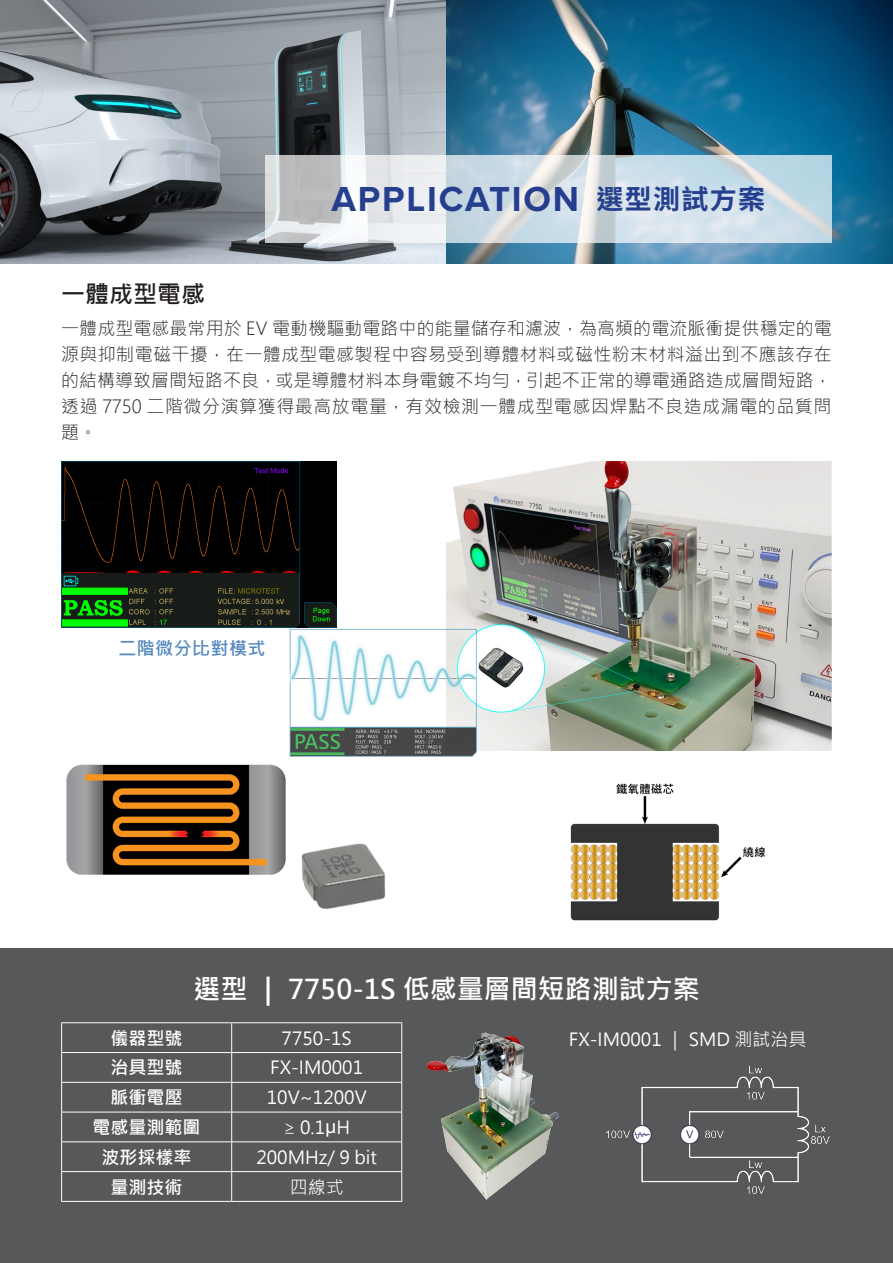
<style>
.page{position:relative;width:893px;height:1263px;background:#fff}
.page>*{position:absolute;margin:0;border:0;box-sizing:border-box;transform-origin:0 0}
.t1{font:700 36px "Proxima Nova";letter-spacing:.05em;color:#253f8e}
.t2{font:700 27px "Microsoft Jheng Hei";color:#fff}
.t3{font:700 24px "Microsoft Jheng Hei";color:#231f20}
.t4{font:300 18px/26px "Microsoft Jheng Hei";letter-spacing:.03em;color:#231f20;text-align:justify}
.t5{font:18px "Microsoft Jheng Hei";color:#fff}
.t6{font:700 18px "Microsoft Jheng Hei";color:#fff}
.t7{font:700 18px "Microsoft Jheng Hei";letter-spacing:.025em;color:#5286bd}
.s1{font-family:"Source Han Sans TW";font-size:27px}
.s2{font-weight:300}
.s3{font-family:"Microsoft Ya Hei"}
</style>
<div class="page">
<img style="left:0;top:0;width:893px;height:264px">
<img style="left:446px;top:462px;width:386px;height:289px">
<img style="left:301px;top:843px;width:85px;height:66px">
<img style="left:66px;top:756px;width:225px;height:119px">
<img style="left:61px;top:462px;width:276px;height:165px">
<div style="left:0;top:948px;width:893px;height:315px;background:#57585a"></div>
<img style="left:289px;top:629px;width:193px;height:127px">
<img style="left:570px;top:783px;width:195px;height:138px">
<img style="left:427px;top:1032px;width:132px;height:168px">
<hr style="left:61px;top:1022px;width:171px;height:1px;background:#fff">
<hr style="left:232px;top:1022px;width:170px;height:1px;background:#fff">
<hr style="left:61px;top:1052px;width:171px;height:1px;background:#fff">
<hr style="left:232px;top:1052px;width:170px;height:1px;background:#fff">
<hr style="left:61px;top:1082px;width:171px;height:1px;background:#fff">
<hr style="left:232px;top:1082px;width:170px;height:1px;background:#fff">
<hr style="left:61px;top:1112px;width:171px;height:1px;background:#fff">
<hr style="left:232px;top:1112px;width:170px;height:1px;background:#fff">
<hr style="left:61px;top:1141px;width:171px;height:1px;background:#fff">
<hr style="left:232px;top:1141px;width:170px;height:1px;background:#fff">
<hr style="left:61px;top:1171px;width:171px;height:1px;background:#fff">
<svg style="left:61px;top:1023px;width:1px;height:178px"></svg>
<hr style="left:232px;top:1171px;width:170px;height:1px;background:#fff">
<svg style="left:231px;top:1023px;width:1px;height:178px"></svg>
<svg style="left:401px;top:1023px;width:1px;height:178px"></svg>
<hr style="left:61px;top:1201px;width:171px;height:1px;background:#fff">
<hr style="left:232px;top:1201px;width:170px;height:1px;background:#fff">
<svg style="left:265px;top:155px;width:567px;height:87px;background:#d3dde4"></svg>
<img style="left:606px;top:1065px;width:224px;height:129px">
<p class="t1" style="left:331px;top:172px;width:435px">APPLICATION <span class="s1">選型測試方案</span></p>
<p class="t3" style="left:61px;top:280px;width:146px">一體成型電感</p>
<p class="t4" style="left:61px;top:316px;width:772px">一體成型電感最常用於 EV 電動機驅動電路中的能量儲存和濾波，為高頻的電流脈衝提供穩定的電源與抑制電磁干擾，在一體成型電感製程中容易受到導體材料或磁性粉末材料溢出到不應該存在的結構導致層間短路不良，或是導體材料本身電鍍不均勻，引起不正常的導電通路造成層間短路，透過 7750 二階微分演算獲得最高放電量，有效檢測一體成型電感因焊點不良造成漏電的品質問題。</p>
<p class="t7" style="left:118px;top:637px;width:149px">二階微分比對模式</p>
<p class="t2" style="left:194px;top:972px;width:508px">選型 ｜ 7750-1S 低感量層間短路測試方案</p>
<p class="t6" style="left:111px;top:1027px;width:73px">儀器型號</p>
<p class="t5" style="left:282px;top:1027px;width:72px">7750-1S</p>
<p class="t5" style="left:569px;top:1028px;width:239px">FX-IM0001 ｜ SMD 測試治具</p>
<p class="t6" style="left:111px;top:1056px;width:73px">治具型號</p>
<p class="t5" style="left:270px;top:1056px;width:94px">FX-IM0001</p>
<p class="t6" style="left:111px;top:1086px;width:73px">脈衝電壓</p>
<p class="t5" style="left:267px;top:1086px;width:101px">10V~1200V</p>
<p class="t6" style="left:93px;top:1116px;width:109px">電感量測範圍</p>
<p class="t5" style="left:283px;top:1116px;width:68px"><span class="s2">≥</span> 0.1<span class="s3">μ</span>H</p>
<p class="t6" style="left:102px;top:1146px;width:91px">波形採樣率</p>
<p class="t5" style="left:256px;top:1146px;width:122px">200MHz/ 9 bit</p>
<p class="t6" style="left:111px;top:1175px;width:73px">量測技術</p>
<p class="t5" style="left:290px;top:1175px;width:55px">四線式</p>
</div>
